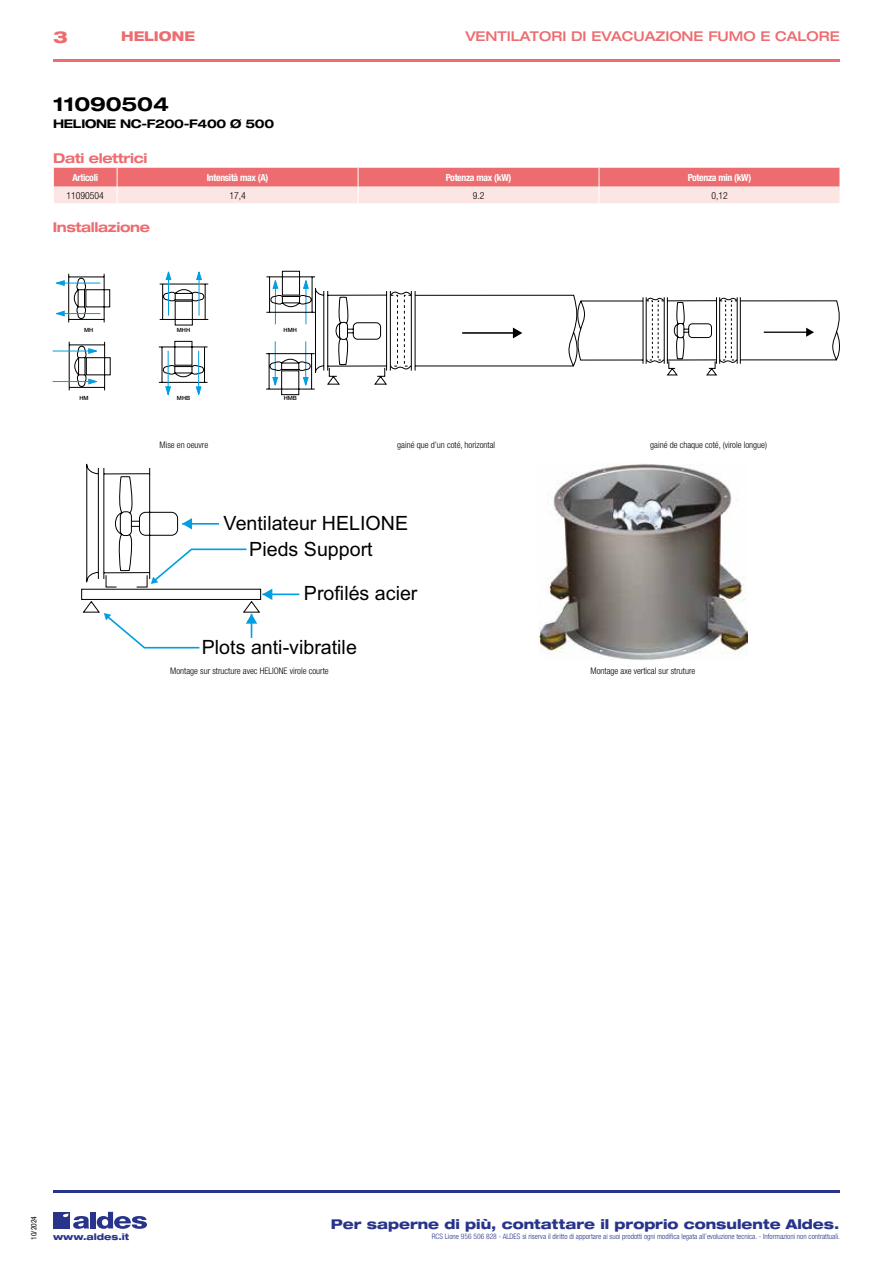
<style>
.page{position:relative;width:893px;height:1263px;background:#fff}
.page>*{position:absolute;margin:0;border:0;box-sizing:border-box;transform-origin:0 0}
.t1{font:19.65px "Arial";color:#000}
.t2{font:700 expanded 19.5px "Helvetica Neue LT Std";letter-spacing:-.01em;color:#000}
.t3{font:800 expanded 16.5px "Helvetica Neue LT Std";color:#ed6c70}
.t4{font:800 expanded 13.5px "Helvetica Neue LT Std";color:#28348b}
.t5{font:500 expanded 13.5px "Helvetica Neue LT Std";color:#ed6c70}
.t6{font:700 expanded 13.5px "Helvetica Neue LT Std";letter-spacing:-.025em;color:#ed6c70}
.t7{font:800 expanded 13.5px "Helvetica Neue LT Std";color:#ed6c70;scale:.95 1}
.t8{font:700 expanded 12px "Helvetica Neue LT Std";letter-spacing:-.025em;color:#000}
.t9{font:700 condensed 9.75px "Helvetica Neue LT Std";letter-spacing:-.03em;color:#fff}
.t10{font:300 condensed 9.75px "Helvetica Neue";color:#000}
.t11{font:300 condensed 9px "Helvetica Neue LT Std";color:#000}
.t12{font:800 expanded 9px "Helvetica Neue LT Std";color:#28348b}
.t13{font:300 condensed 7.5px "Helvetica Neue LT Std";color:#28348b}
.t14{font:condensed 7.5px "Helvetica Neue LT Std";color:#000}
.t15{font:500 5.7px "Helvetica Neue";color:#000}
</style>
<div class="page">
<div style="left:53px;top:1212px;width:17px;height:16px;background:#28348b"></div>
<div style="left:90px;top:1212px;width:6px;height:16px;background:#28348b"></div>
<svg style="left:97px;top:1212px;width:50px;height:17px"></svg>
<svg style="left:63px;top:1213px;width:26px;height:16px"></svg>
<hr style="left:53px;top:59px;width:787px;height:2px;background:#ed6c70">
<hr style="left:53px;top:1190px;width:787px;height:2px;background:#28348b">
<svg style="left:53px;top:168px;width:787px;height:35px;background:#f4a6a6"></svg>
<svg style="left:53px;top:271px;width:787px;height:125px"></svg>
<hr style="left:262px;top:593px;width:37px;height:2px;background:#009fe3">
<svg style="left:81px;top:464px;width:191px;height:185px"></svg>
<img style="left:539px;top:464px;width:208px;height:196px">
<h3 class="t3" style="left:53px;top:26px;width:16px">3</h3>
<h3 class="t7" style="left:121px;top:28px;width:79px">HELIONE</h3>
<h3 class="t5" style="left:465px;top:28px;width:376px">VENTILATORI DI EVACUAZIONE FUMO E CALORE</h3>
<h2 class="t2" style="left:53px;top:92px;width:117px">11090504</h2>
<h3 class="t8" style="left:53px;top:116px;width:222px">HELIONE NC-F200-F400 Ø 500</h3>
<h3 class="t6" style="left:53px;top:150px;width:96px">Dati elettrici</h3>
<p class="t9" style="left:72px;top:171px;width:27px">Articoli</p>
<p class="t9" style="left:207px;top:171px;width:63px">Intensità max (A)</p>
<p class="t9" style="left:446px;top:171px;width:67px">Potenza max (kW)</p>
<p class="t9" style="left:688px;top:171px;width:65px">Potenza min (kW)</p>
<p class="t10" style="left:66px;top:190px;width:39px">11090504</p>
<p class="t10" style="left:229px;top:190px;width:18px">17,4</p>
<p class="t10" style="left:473px;top:190px;width:13px">9.2</p>
<p class="t10" style="left:711px;top:190px;width:18px">0,12</p>
<h3 class="t6" style="left:53px;top:219px;width:99px">Installazione</h3>
<p class="t15" style="left:84px;top:326px;width:11px">MH</p>
<p class="t15" style="left:177px;top:326px;width:15px">MHH</p>
<p class="t15" style="left:79px;top:395px;width:11px">HM</p>
<p class="t15" style="left:177px;top:395px;width:15px">MHB</p>
<p class="t15" style="left:284px;top:326px;width:15px">HMH</p>
<p class="t15" style="left:284px;top:395px;width:15px">HMB</p>
<p class="t11" style="left:160px;top:440px;width:50px">Mise en oeuvre</p>
<p class="t11" style="left:397px;top:440px;width:99px">gainé que d’un coté, horizontal</p>
<p class="t11" style="left:650px;top:440px;width:118px">gainé de chaque coté, (virole longue)</p>
<h1 class="t1" style="left:224px;top:509px;width:186px">Ventilateur HELIONE</h1>
<h1 class="t1" style="left:249px;top:535px;width:125px">Pieds Support</h1>
<h1 class="t1" style="left:304px;top:580px;width:115px">Profilés acier</h1>
<h1 class="t1" style="left:202px;top:633px;width:157px">Plots anti-vibratile</h1>
<p class="t11" style="left:170px;top:665px;width:160px">Montage sur structure avec HELIONE virole courte</p>
<p class="t11" style="left:591px;top:665px;width:106px">Montage axe vertical sur struture</p>
<p class="t14" style="left:29px;top:1240px;width:25px;rotate:-90deg">10/2024</p>
<h3 class="t4" style="left:331px;top:1215px;width:510px">Per saperne di più, contattare il proprio consulente Aldes.</h3>
<p class="t12" style="left:53px;top:1231px;width:78px">www.aldes.it</p>
<p class="t13" style="left:432px;top:1232px;width:410px">RCS Lione 956 506 828 - ALDES si riserva il diritto di apportare ai suoi prodotti ogni modifica legata all’evoluzione tecnica. - Informazioni non contrattuali.</p>
</div>
